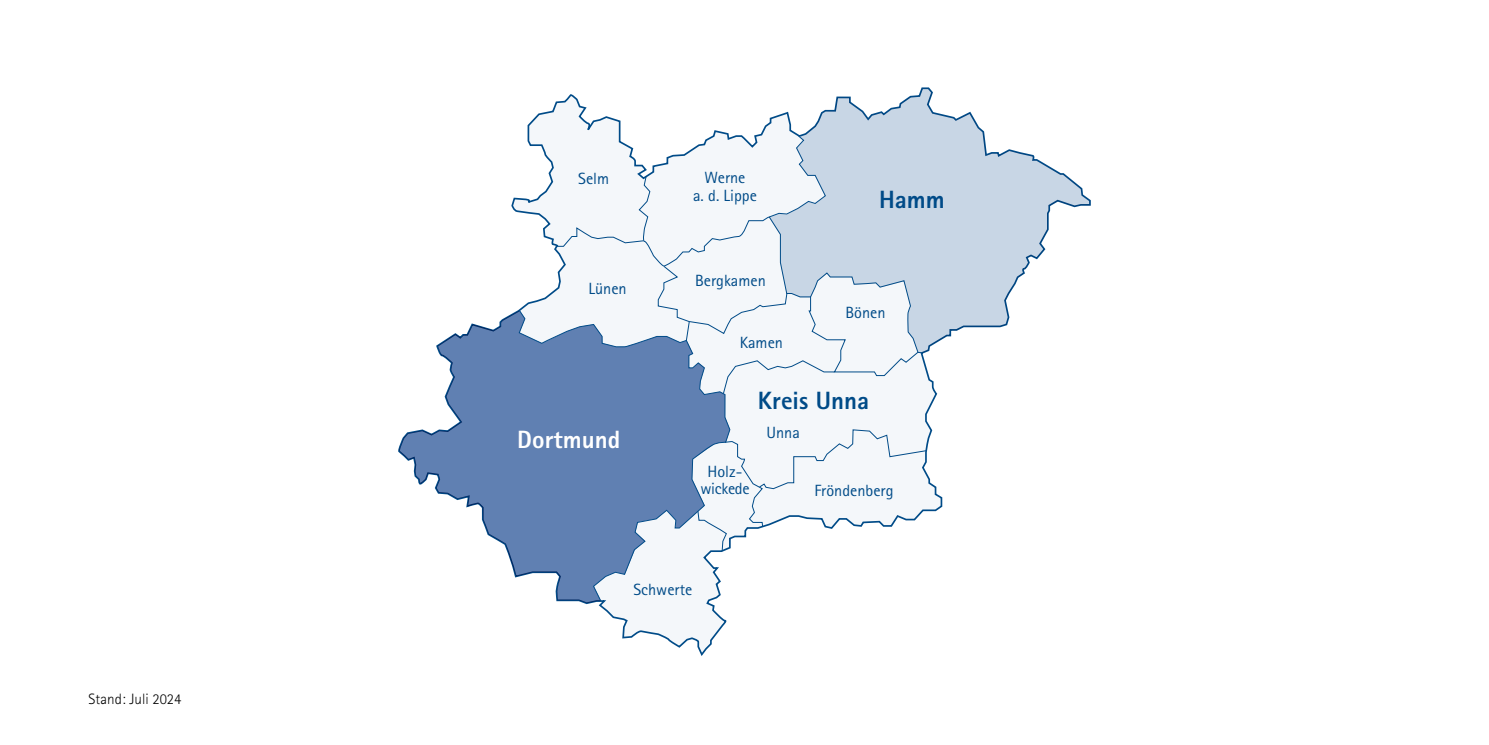
<style>
.page{position:relative;width:1489px;height:745px;background:#fff}
.page>*{position:absolute;margin:0;border:0;box-sizing:border-box;transform-origin:0 0}
.t1{font:800 25px "Rotis Sans Serif Std";color:#004b88}
.t2{font:800 25px "Rotis Sans Serif Std";color:#fff}
.t3{font:16.25px/17.5px "Rotis Sans Serif Std";color:#004b88;text-align:center}
.t4{font:16.25px/17.5px "Rotis Sans Serif Std";letter-spacing:-.02em;color:#004b88;text-align:center}
.t5{font:300 15px "Rotis Sans Serif Std";letter-spacing:.005em;color:#000}
</style>
<div class="page">
<svg style="left:398px;top:87px;width:693px;height:569px"></svg>
<svg style="left:518px;top:309px;width:212px;height:292px"></svg>
<svg style="left:555px;top:135px;width:367px;height:259px"></svg>
<svg style="left:697px;top:429px;width:229px;height:122px"></svg>
<p class="t5" style="left:89px;top:690px;width:94px">Stand: Juli 2024</p>
<p class="t3" style="left:578px;top:169px;width:32px">Selm</p>
<p class="t3" style="left:693px;top:168px;width:65px">Werne<br>a. d. Lippe</p>
<p class="t3" style="left:588px;top:280px;width:40px">Lünen</p>
<p class="t3" style="left:695px;top:271px;width:72px">Bergkamen</p>
<p class="t3" style="left:740px;top:333px;width:45px">Kamen</p>
<h1 class="t1" style="left:879px;top:184px;width:67px">Hamm</h1>
<p class="t3" style="left:845px;top:304px;width:42px">Bönen</p>
<h1 class="t2" style="left:517px;top:423px;width:104px">Dortmund</h1>
<p class="t4" style="left:700px;top:462px;width:51px">Holz&shy;wickede</p>
<h1 class="t1" style="left:757px;top:384px;width:113px">Kreis Unna</h1>
<p class="t3" style="left:766px;top:423px;width:35px">Unna</p>
<p class="t3" style="left:814px;top:481px;width:81px">Fröndenberg</p>
<p class="t3" style="left:633px;top:580px;width:60px">Schwerte</p>
</div>
